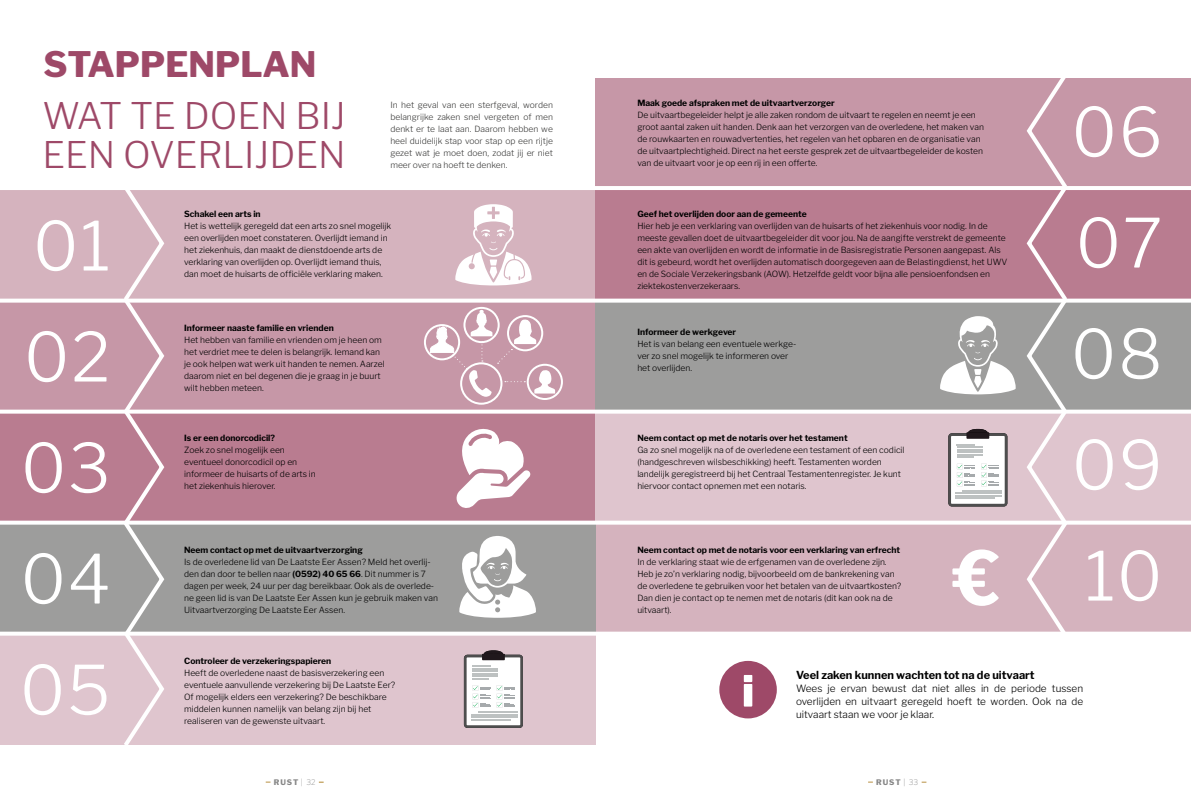
<style>
.page{position:relative;width:1191px;height:803px;background:#fff}
.page>*{position:absolute;margin:0;border:0;box-sizing:border-box;transform-origin:0 0}
.t1{font:700 74px "Libre Franklin";color:#fff}
.t2{font:300 67.2px "Libre Franklin";letter-spacing:.02em;color:#fff}
.t3{font:300 36.4px/39px "Libre Franklin";color:#9e4968}
.t4{font:800 34.9px "Libre Franklin";color:#9e4968}
.t5{font:700 11px "Libre Franklin";color:#000}
.t6{font:300 10px/13px "Libre Franklin";color:#000;text-align:justify}
.t7{font:300 8.5px/12px "Libre Franklin";color:#000}
.t8{font:700 8.5px "Libre Franklin";color:#000}
.t9{font:300 8.5px/12px "Libre Franklin";color:#3c3c3b;text-align:justify}
.t10{font:800 7.6px "Libre Franklin";letter-spacing:.12em;color:#878787}
.s1{font-weight:700}
.s2{font-weight:100}
</style>
<div class="page">
<div style="left:0;top:189px;width:595px;height:111px;background:#d5b3be"></div>
<div style="left:595px;top:522px;width:596px;height:111px;background:#d5b3be"></div>
<div style="left:0;top:300px;width:595px;height:111px;background:#c697a7"></div>
<div style="left:595px;top:78px;width:596px;height:111px;background:#c697a7"></div>
<div style="left:0;top:411px;width:595px;height:111px;background:#b97c90"></div>
<div style="left:595px;top:189px;width:596px;height:111px;background:#b97c90"></div>
<div style="left:0;top:522px;width:595px;height:111px;background:#9d9d9c"></div>
<div style="left:595px;top:300px;width:596px;height:111px;background:#9d9d9c"></div>
<div style="left:0;top:633px;width:595px;height:111px;background:#dfc5ce"></div>
<div style="left:595px;top:411px;width:596px;height:111px;background:#dfc5ce"></div>
<svg style="left:0;top:298px;width:1191px;height:4px;background:#f6eef1"></svg>
<hr style="left:0;top:186px;width:1191px;height:4px;background:#fff">
<svg style="left:0;top:409px;width:1191px;height:4px;background:#f2eff0"></svg>
<svg style="left:0;top:520px;width:1191px;height:4px;background:#f6eff2"></svg>
<svg style="left:0;top:631px;width:1191px;height:4px;fill:#fff"></svg>
<svg style="left:120px;top:190px;width:47px;height:555px"></svg>
<svg style="left:1024px;top:78px;width:47px;height:557px"></svg>
<div style="left:719px;top:660px;width:58px;height:58px;background:#9e4968;border-radius:50%"></div>
<svg style="left:744px;top:675px;width:8px;height:31px"></svg>
<svg style="left:459px;top:536px;width:77px;height:81px"></svg>
<div style="left:424px;top:324px;width:36px;height:36px;border:2px solid #fff;border-radius:50%"></div>
<div style="left:463px;top:307px;width:36px;height:36px;border:2px solid #fff;border-radius:50%"></div>
<div style="left:527px;top:363px;width:36px;height:37px;border:2px solid #fff;border-radius:50%"></div>
<div style="left:460px;top:362px;width:42px;height:42px;border:2px solid #fff;border-radius:50%"></div>
<svg style="left:430px;top:310px;width:125px;height:87px"></svg>
<svg style="left:456px;top:428px;width:75px;height:80px"></svg>
<svg style="left:940px;top:316px;width:75px;height:78px"></svg>
<svg style="left:455px;top:204px;width:76px;height:81px"></svg>
<svg style="left:948px;top:428px;width:59px;height:78px;background:#cecdce"></svg>
<svg style="left:464px;top:650px;width:59px;height:77px;background:#cecece"></svg>
<h3 class="t4" style="left:43px;top:44px;width:274px">STAPPENPLAN</h3>
<h3 class="t3" style="left:43px;top:96px;width:305px">WAT TE DOEN BIJ<br>EEN OVERLIJDEN</h3>
<p class="t9" style="left:390px;top:99px;width:164px">In het geval van een sterfgeval, worden belangrijke zaken snel vergeten of men denkt er te laat aan. Daarom hebben we heel duidelijk stap voor stap op een rijtje gezet wat je moet doen, zodat jij er niet meer over na hoeft te denken.</p>
<h2 class="t2" style="left:33px;top:205px;width:79px">01</h2>
<h2 class="t2" style="left:24px;top:316px;width:88px">02</h2>
<h2 class="t2" style="left:21px;top:427px;width:91px">03</h2>
<h2 class="t2" style="left:20px;top:538px;width:92px">04</h2>
<h2 class="t2" style="left:20px;top:649px;width:92px">05</h2>
<p class="t8" style="left:184px;top:209px;width:78px">Schakel een arts in</p>
<p class="t7" style="left:184px;top:220px;width:208px">Het is wettelijk geregeld dat een arts zo snel mogelijk een overlijden moet constateren. Overlijdt iemand in het ziekenhuis, dan maakt de dienstdoende arts de verklaring van overlijden op. Overlijdt iemand thuis, dan moet de huisarts de officiële verklaring maken.</p>
<p class="t8" style="left:184px;top:323px;width:151px">Informeer naaste familie en vrienden</p>
<p class="t7" style="left:184px;top:334px;width:202px">Het hebben van familie en vrienden om je heen om het verdriet mee te delen is belangrijk. Iemand kan je ook helpen wat werk uit handen te nemen. Aarzel daarom niet en bel degenen die je graag in je buurt wilt hebben meteen.</p>
<p class="t8" style="left:184px;top:433px;width:92px">Is er een donorcodicil?</p>
<p class="t7" style="left:184px;top:444px;width:133px">Zoek zo snel mogelijk een eventueel donorcodicil op en informeer de huisarts of de arts in het ziekenhuis hierover.</p>
<p class="t8" style="left:184px;top:544px;width:180px">Neem contact op met de uitvaartverzorging</p>
<p class="t7" style="left:184px;top:555px;width:255px">Is de overledene lid van De Laatste Eer Assen? Meld het overlij&shy;den dan door te bellen naar <span class="s1">(0592) 40 65 66</span>. Dit nummer is 7 dagen per week, 24 uur per dag bereikbaar. Ook als de overlede&shy;ne geen lid is van De Laatste Eer Assen kun je gebruik maken van Uitvaartverzorging De Laatste Eer Assen.</p>
<p class="t8" style="left:184px;top:655px;width:149px">Controleer de verzekeringspapieren</p>
<p class="t7" style="left:184px;top:666px;width:213px">Heeft de overledene naast de basisverzekering een eventuele aanvullende verzekering bij De Laatste Eer?<br>Of mogelijk elders een verzekering? De beschikbare middelen kunnen namelijk van belang zijn bij het realiseren van de gewenste uitvaart.</p>
<p class="t8" style="left:637px;top:98px;width:199px">Maak goede afspraken met de uitvaartverzorger</p>
<p class="t7" style="left:637px;top:109px;width:348px">De uitvaartbegeleider helpt je alle zaken rondom de uitvaart te regelen en neemt je een groot aantal zaken uit handen. Denk aan het verzorgen van de overledene, het maken van de rouwkaarten en rouwadvertenties, het regelen van het opbaren en de organisatie van de uitvaartplechtigheid. Direct na het eerste gesprek zet de uitvaartbegeleider de kosten van de uitvaart voor je op een rij in een offerte.</p>
<p class="t8" style="left:637px;top:209px;width:171px">Geef het overlijden door aan de gemeente</p>
<p class="t7" style="left:637px;top:220px;width:371px">Hier heb je een verklaring van overlijden van de huisarts of het ziekenhuis voor nodig. In de meeste gevallen doet de uitvaartbegeleider dit voor jou. Na de aangifte verstrekt de gemeente een akte van overlijden en wordt de informatie in de Basisregistratie Personen aangepast. Als dit is gebeurd, wordt het overlijden automatisch doorgegeven aan de Belastingdienst, het UWV en de Sociale Verzekeringsbank (AOW). Hetzelfde geldt voor bijna alle pensioenfondsen en ziektekostenverzekeraars.</p>
<p class="t8" style="left:637px;top:327px;width:100px">Informeer de werkgever</p>
<p class="t7" style="left:637px;top:338px;width:160px">Het is van belang een eventuele werkge&shy;ver zo snel mogelijk te informeren over het overlijden.</p>
<p class="t8" style="left:637px;top:433px;width:212px">Neem contact op met de notaris over het testament</p>
<p class="t7" style="left:637px;top:444px;width:269px">Ga zo snel mogelijk na of de overledene een testament of een codicil (handgeschreven wilsbeschikking) heeft. Testamenten worden landelijk geregistreerd bij het Centraal Testamentenregister. Je kunt hiervoor contact opnemen met een notaris.</p>
<p class="t8" style="left:637px;top:544px;width:264px">Neem contact op met de notaris voor een verklaring van erfrecht</p>
<p class="t7" style="left:637px;top:555px;width:265px">In de verklaring staat wie de erfgenamen van de overledene zijn.<br>Heb je zo’n verklaring nodig, bijvoorbeeld om de bankrekening van de overledene te gebruiken voor het betalen van de uitvaartkosten?<br>Dan dien je contact op te nemen met de notaris (dit kan ook na de uitvaart).</p>
<h1 class="t1" style="left:952px;top:533px;width:50px">€</h1>
<h2 class="t2" style="left:1071px;top:92px;width:93px">06</h2>
<h2 class="t2" style="left:1075px;top:203px;width:89px">07</h2>
<h2 class="t2" style="left:1070px;top:313px;width:93px">08</h2>
<h2 class="t2" style="left:1071px;top:424px;width:93px">09</h2>
<h2 class="t2" style="left:1084px;top:535px;width:79px">10</h2>
<p class="t5" style="left:796px;top:667px;width:240px">Veel zaken kunnen wachten tot na de uitvaart</p>
<p class="t6" style="left:796px;top:681px;width:289px">Wees je ervan bewust dat niet alles in de periode tussen overlijden en uitvaart geregeld hoeft te worden. Ook na de uitvaart staan we voor je klaar.</p>
<p class="t10" style="left:274px;top:777px;width:43px">RUST <span class="s2">| 32</span></p>
<p class="t10" style="left:876px;top:777px;width:44px">RUST <span class="s2">| 33</span></p>
</div>
